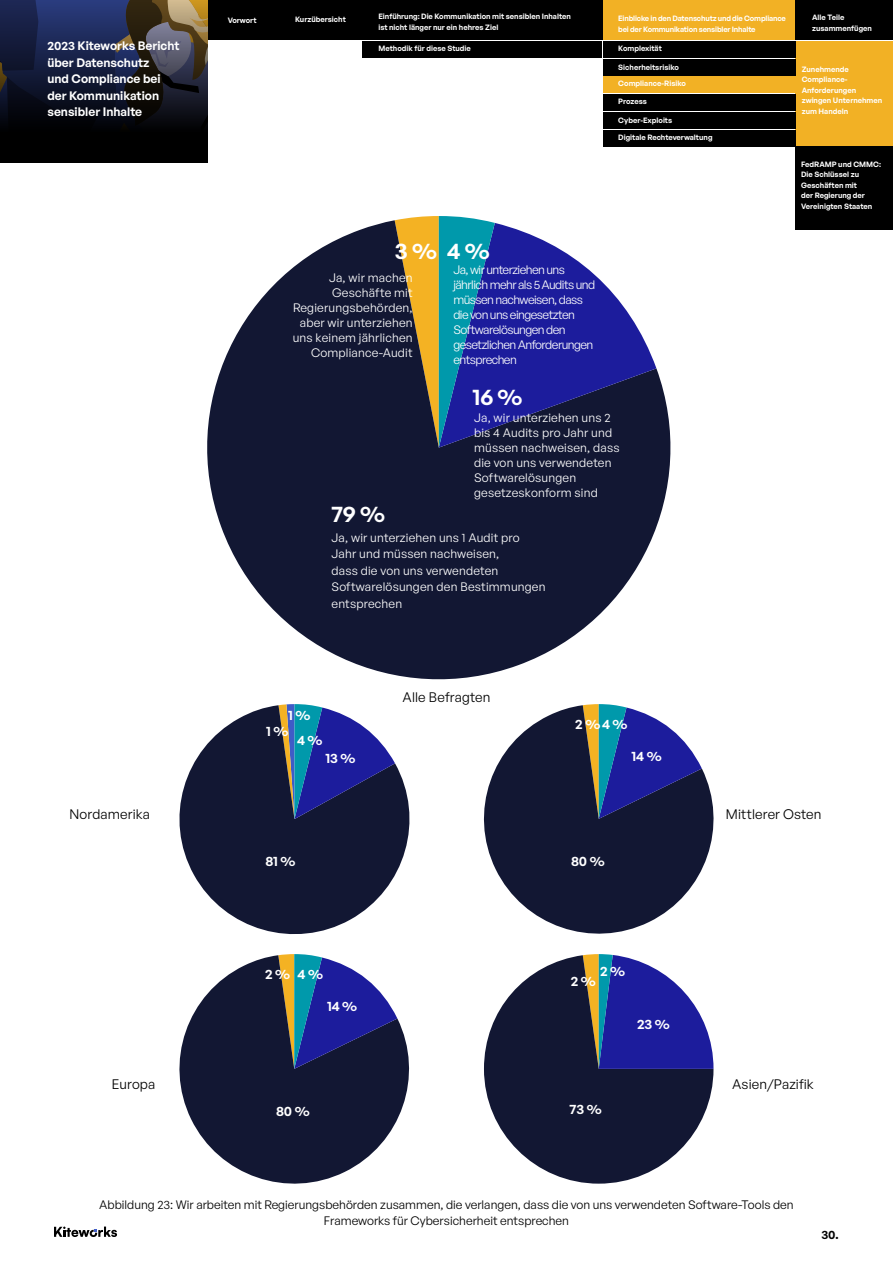
<style>
.page{position:relative;width:893px;height:1263px;background:#fff}
.page>*{position:absolute;margin:0;border:0;box-sizing:border-box;transform-origin:0 0}
.t1{font:600 22.5px "General Sans";color:#fff}
.t2{font:13.5px "General Sans";letter-spacing:.01em;color:#000}
.t3{font:600 13.5px "General Sans";letter-spacing:-.01em;color:#fff}
.t4{font:12px/15px "General Sans";letter-spacing:.015em;color:#fff}
.t5{font:12px/16.5px "General Sans";color:#000;text-align:center}
.t6{font:12px/15px "General Sans";letter-spacing:-.045em;color:#fff}
.t7{font:600 12px/16.5px "General Sans";color:#fff}
.t8{font:600 12px "General Sans";color:#000}
.t9{font:600 7.5px/10.5px "General Sans";color:#fff}
.t10{font:600 7.5px/10.5px "General Sans";letter-spacing:-.02em;color:#fff}
</style>
<div class="page">
<svg style="left:54px;top:1226px;width:63px;height:11px"></svg>
<div style="left:796px;top:41px;width:97px;height:105px;background:#f2b125"></div>
<div style="left:276px;top:0;width:86px;height:39px;background:#000"></div>
<div style="left:362px;top:0;width:242px;height:39px;background:#000"></div>
<div style="left:604px;top:41px;width:192px;height:16px;background:#000"></div>
<div style="left:604px;top:0;width:192px;height:39px;background:#f2b125"></div>
<div style="left:604px;top:59px;width:192px;height:16px;background:#000"></div>
<div style="left:604px;top:77px;width:192px;height:16px;background:#f2b125"></div>
<div style="left:604px;top:94px;width:192px;height:17px;background:#000"></div>
<div style="left:604px;top:112px;width:192px;height:17px;background:#000"></div>
<div style="left:604px;top:130px;width:192px;height:16px;background:#000"></div>
<div style="left:796px;top:0;width:97px;height:39px;background:#000"></div>
<div style="left:362px;top:41px;width:240px;height:16px;background:#000"></div>
<div style="left:208px;top:0;width:68px;height:39px;background:#000"></div>
<svg style="left:0;top:0;width:208px;height:162px;background:#1b1d2b"></svg>
<div style="left:796px;top:146px;width:97px;height:84px;background:#000"></div>
<svg style="left:483px;top:709px;width:231px;height:225px;fill:#121733"></svg>
<svg style="left:583px;top:709px;width:119px;height:110px;background:#3e4d86"></svg>
<svg style="left:179px;top:709px;width:231px;height:226px;fill:#121733"></svg>
<svg style="left:278px;top:709px;width:117px;height:110px;background:#354786"></svg>
<svg style="left:179px;top:955px;width:231px;height:229px;fill:#121733"></svg>
<svg style="left:278px;top:954px;width:119px;height:115px;background:#445389"></svg>
<svg style="left:484px;top:955px;width:229px;height:229px;fill:#121733"></svg>
<svg style="left:583px;top:954px;width:130px;height:115px"></svg>
<svg style="left:207px;top:220px;width:464px;height:489px;fill:#121733"></svg>
<svg style="left:495px;top:223px;width:161px;height:225px;fill:#1c1c9c"></svg>
<svg style="left:395px;top:216px;width:100px;height:232px;background:#41616c"></svg>
<h3 class="t7" style="left:47px;top:37px;width:134px">2023 Kiteworks Bericht über Datenschutz<br>und Compliance bei der Kommunikation sensibler Inhalte</h3>
<p class="t9" style="left:228px;top:15px;width:31px">Vorwort</p>
<p class="t9" style="left:295px;top:14px;width:52px">Kurzübersicht</p>
<p class="t9" style="left:378px;top:11px;width:194px">Einführung: Die Kommunikation mit sensiblen Inhalten ist nicht länger nur ein hehres Ziel</p>
<p class="t9" style="left:378px;top:43px;width:94px">Methodik für diese Studie</p>
<p class="t10" style="left:618px;top:13px;width:169px">Einblicke in den Datenschutz und die Compliance bei der Kommunikation sensibler Inhalte</p>
<p class="t9" style="left:618px;top:59px;width:69px;line-height:16.2px">Sicherheitsrisiko<br>Compliance-Risiko</p>
<p class="t9" style="left:618px;top:96px;width:30px">Prozess</p>
<p class="t9" style="left:618px;top:114px;width:55px">Cyber-Exploits</p>
<p class="t9" style="left:618px;top:132px;width:96px">Digitale Rechteverwaltung</p>
<p class="t9" style="left:618px;top:43px;width:45px">Komplexität</p>
<h1 class="t1" style="left:395px;top:237px;width:96px">3 % 4 %</h1>
<h3 class="t4" style="left:293px;top:270px;width:122px;text-align:right">Ja, wir machen<br>Geschäfte mit<br>Regierungsbehörden, aber wir unterziehen uns keinem jährlichen<br>Compliance-Audit</h3>
<h3 class="t6" style="left:453px;top:262px;width:143px">Ja, wir unterziehen uns jährlich mehr als 5 Audits und müssen nachweisen, dass die von uns eingesetzten<br>Softwarelösungen den gesetzlichen Anforderungen entsprechen</h3>
<h1 class="t1" style="left:472px;top:382px;width:52px">16 %</h1>
<h3 class="t4" style="left:474px;top:409px;width:147px">Ja, wir unterziehen uns 2 bis 4 Audits pro Jahr und müssen nachweisen, dass die von uns verwendeten<br>Softwarelösungen gesetzeskonform sind</h3>
<h1 class="t1" style="left:331px;top:500px;width:55px">79 %</h1>
<h3 class="t4" style="left:331px;top:529px;width:216px;line-height:16.5px">Ja, wir unterziehen uns 1 Audit pro<br>Jahr und müssen nachweisen,<br>dass die von uns verwendeten<br>Softwarelösungen den Bestimmungen entsprechen</h3>
<p class="t9" style="left:812px;top:12px;width:61px">Alle Teile zusammenfügen</p>
<p class="t9" style="left:802px;top:64px;width:82px">Zunehmende<br>Compliance-<br>Anforderungen zwingen Unternehmen zum Handeln</p>
<p class="t9" style="left:801px;top:159px;width:81px">FedRAMP und CMMC:<br>Die Schlüssel zu<br>Geschäften mit<br>der Regierung der<br>Vereinigten Staaten</p>
<h2 class="t3" style="left:288px;top:707px;width:24px">1 %</h2>
<h2 class="t3" style="left:266px;top:722px;width:24px">1 %</h2>
<h2 class="t3" style="left:297px;top:731px;width:27px">4 %</h2>
<h2 class="t3" style="left:325px;top:749px;width:31px">13 %</h2>
<h2 class="t2" style="left:403px;top:689px;width:89px">Alle Befragten</h2>
<h2 class="t3" style="left:575px;top:715px;width:54px">2 %4 %</h2>
<h2 class="t3" style="left:631px;top:748px;width:32px">14 %</h2>
<h2 class="t2" style="left:70px;top:806px;width:82px">Nordamerika</h2>
<h2 class="t2" style="left:726px;top:806px;width:97px">Mittlerer Osten</h2>
<h2 class="t3" style="left:265px;top:852px;width:32px">81 %</h2>
<h2 class="t3" style="left:265px;top:965px;width:60px">2 % 4 %</h2>
<h2 class="t3" style="left:327px;top:998px;width:32px">14 %</h2>
<h2 class="t3" style="left:571px;top:852px;width:35px">80 %</h2>
<h2 class="t3" style="left:600px;top:963px;width:27px">2 %</h2>
<h2 class="t3" style="left:571px;top:972px;width:27px">2 %</h2>
<h2 class="t3" style="left:637px;top:1016px;width:34px">23 %</h2>
<h2 class="t2" style="left:112px;top:1076px;width:45px">Europa</h2>
<h2 class="t2" style="left:732px;top:1076px;width:83px">Asien/Pazifik</h2>
<h2 class="t3" style="left:276px;top:1102px;width:35px">80 %</h2>
<h2 class="t3" style="left:570px;top:1100px;width:34px">73 %</h2>
<h3 class="t5" style="left:99px;top:1196px;width:696px">Abbildung 23: Wir arbeiten mit Regierungsbehörden zusammen, die verlangen, dass die von uns verwendeten Software-Tools den<br>Frameworks für Cybersicherheit entsprechen</h3>
<h3 class="t8" style="left:821px;top:1226px;width:19px">30.</h3>
</div>
